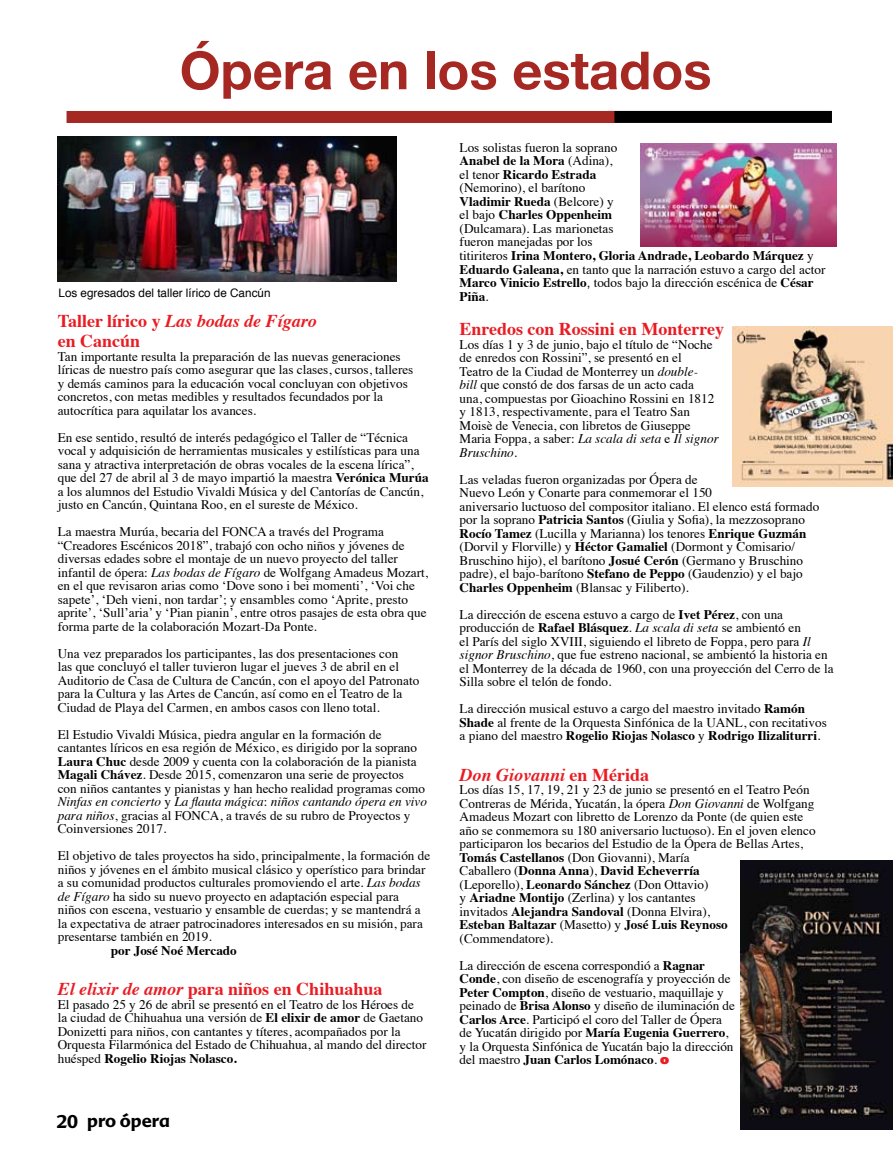
<style>
.page{position:relative;width:893px;height:1170px;background:#fff}
.page>*{position:absolute;margin:0;border:0;box-sizing:border-box;transform-origin:0 0}
.t1{font:700 52.5px "Helvetica Neue";color:#a62822}
.t2{font:700 18px/19.5px "Times";color:#e91c23}
.t3{font:italic 700 18px "Times";color:#e91c23}
.t4{font:700 18px "Advert";color:#000}
.t5{font:13.2px/13.5px "Times";color:#000}
.t6{font:700 13.2px "Times";color:#000}
.t7{font:11.7px "Helvetica";color:#000}
.s1{font-style:italic}
.s2{font-weight:700}
.s3{font-family:"Arial Unicode MS"}
.s4{font-style:normal}
.s5{font-family:"Frutiger";font-weight:900;color:#e91c23}
</style>
<div class="page">
<div style="left:608px;top:111px;width:224px;height:12px;background:#000"></div>
<div style="left:67px;top:111px;width:547px;height:12px;background:#a62822"></div>
<img style="left:58px;top:136px;width:339px;height:146px">
<img style="left:640px;top:143px;width:197px;height:103px">
<img style="left:733px;top:326px;width:159px;height:160px">
<img style="left:741px;top:860px;width:151px;height:269px">
<h1 class="t1" style="left:180px;top:38px;width:533px">Ópera en los estados</h1>
<p class="t7" style="left:59px;top:284px;width:213px">Los egresados del taller lírico de Cancún</p>
<h2 class="t2" style="left:58px;top:310px;width:261px">Taller lírico y <span class="s1">Las bodas de Fígaro </span>en Cancún</h2>
<p class="t5" style="left:58px;top:348px;width:357px">Tan importante resulta la preparación de las nuevas generaciones líricas de nuestro país como asegurar que las clases, cursos, talleres y demás caminos para la educación vocal concluyan con objetivos concretos, con metas medibles y resultados fecundados por la autocrítica para aquilatar los avances.</p>
<p class="t5" style="left:58px;top:429px;width:372px">En ese sentido, resultó de interés pedagógico el Taller de “Técnica vocal y adquisición de herramientas musicales y estilísticas para una sana y atractiva interpretación de obras vocales de la escena lírica”, que del 27 de abril al 3 de mayo impartió la maestra <span class="s2">Verónica Murúa </span>a los alumnos del Estudio Vivaldi Música y del Cantorías de Cancún, justo en Cancún, Quintana Roo, en el sureste de México.</p>
<p class="t5" style="left:58px;top:523px;width:372px">La maestra Murúa, becaria del FONCA a través del Programa “Creadores Escénicos 2018”, trabajó con ocho niños y jóvenes de diversas edades sobre el montaje de un nuevo proyecto del taller infantil de ópera: <span class="s1">Las bodas de Fígaro</span> de Wolfgang Amadeus Mozart, en el que revisaron arias como ‘Dove sono i bei momenti’, ‘Voi che sapete’, ‘Deh vieni, non tardar’; y ensambles como ‘Aprite, presto aprite’, ‘Sull’aria’ y ‘Pian pianin’, entre otros pasajes de esta obra que forma parte de la colaboración Mozart-Da Ponte.</p>
<p class="t5" style="left:58px;top:645px;width:363px">Una vez preparados los participantes, las dos presentaciones con<br>las que concluyó el taller tuvieron lugar el jueves 3 de abril en el Auditorio de Casa de Cultura de Cancún, con el apoyo del Patronato para la Cultura y las Artes de Cancún, así como en el Teatro de la Ciudad de Playa del Carmen, en ambos casos con lleno total.</p>
<p class="t5" style="left:58px;top:726px;width:371px">El Estudio Vivaldi Música, piedra angular en la formación de cantantes líricos en esa región de México, es dirigido por la soprano <span class="s2">Laura Chuc</span> desde 2009 y cuenta con la colaboración de la pianista <span class="s2">Magali Chávez</span>. Desde 2015, comenzaron una serie de proyectos<br>con niños cantantes y pianistas y han hecho realidad programas como <span class="s1">Ninfas en concierto</span> y <span class="s1">La flauta mágica</span>: <span class="s1">niños cantando ópera en vivo para niños</span>, gracias al FONCA, a través de su rubro de Proyectos y Coinversiones 2017.</p>
<p class="t5" style="left:58px;top:847px;width:374px">El objetivo de tales proyectos ha sido, principalmente, la formación de niños y jóvenes en el ámbito musical clásico y operístico para brindar a su comunidad productos culturales promoviendo el arte. <span class="s1">Las bodas de Fígaro</span> ha sido su nuevo proyecto en adaptación especial para niños con escena, vestuario y ensamble de cuerdas; y se mantendrá a la expectativa de atraer patrocinadores interesados en su misión, para presentarse también en 2019.</p>
<p class="t6" style="left:111px;top:937px;width:127px">por José Noé Mercado</p>
<h2 class="t2" style="left:58px;top:977px;width:326px"><span class="s1">El elixir de amor</span> para niños en Chihuahua</h2>
<p class="t5" style="left:58px;top:996px;width:370px">El pasado 25 y 26 de abril se presentó en el Teatro de los Héroes de la ciudad de Chihuahua una versión de <span class="s2">El elixir de amor</span> de Gaetano Donizetti para niños, con cantantes y títeres, acompañados por la Orquesta Filarmónica del Estado de Chihuahua, al mando del director huésped <span class="s2">Rogelio Riojas Nolasco.</span></p>
<h2 class="t4" style="left:56px;top:1109px;width:115px">20 pro ópera</h2>
<p class="t5" style="left:460px;top:140px;width:367px">Los solistas fueron la soprano<br><span class="s2">Anabel de la Mora</span> (Adina),<br>el tenor <span class="s2">Ricardo Estrada<br></span>(Nemorino), el barítono<br><span class="s2">Vladimir Rueda</span> (Belcore) y<br>el bajo <span class="s2">Charles Oppenheim<br></span>(Dulcamara). Las marionetas<br>fueron manejadas por los<br>titiriteros <span class="s2">Irina Montero, Gloria Andrade, Leobardo Márquez</span> y <span class="s2">Eduardo Galeana,</span> en tanto que la narración estuvo a cargo del actor <span class="s2">Marco Vinicio Estrello</span><span class="s3">,</span> todos bajo la dirección escénica de <span class="s2">César Piña</span>.</p>
<h2 class="t2" style="left:460px;top:317px;width:266px">Enredos con Rossini en Monterrey</h2>
<p class="t5" style="left:460px;top:336px;width:261px">Los días 1 y 3 de junio, bajo el título de “Noche de enredos con Rossini”, se presentó en el<br>Teatro de la Ciudad de Monterrey un <span class="s1">double&shy;bill</span> que constó de dos farsas de un acto cada una, compuestas por Gioachino Rossini en 1812 y 1813, respectivamente, para el Teatro San Moisè de Venecia, con libretos de Giuseppe Maria Foppa, a saber: <span class="s1">La scala di seta</span> e <span class="s1">Il signor Bruschino</span>.</p>
<p class="t5" style="left:460px;top:471px;width:361px">Las veladas fueron organizadas por Ópera de<br>Nuevo León y Conarte para conmemorar el 150<br>aniversario luctuoso del compositor italiano. El elenco está formado por la soprano <span class="s2">Patricia Santos</span> (Giulia y Sofia), la mezzosoprano <span class="s2">Rocío Tamez</span> (Lucilla y Marianna) los tenores <span class="s2">Enrique Guzmán </span>(Dorvil y Florville) y <span class="s2">Héctor Gamaliel</span> (Dormont y Comisario/ Bruschino hijo), el barítono <span class="s2">Josué Cerón</span> (Germano y Bruschino padre), el bajo-barítono <span class="s2">Stefano de Peppo</span> (Gaudenzio) y el bajo <span class="s2">Charles Oppenheim</span> (Blansac y Filiberto).</p>
<p class="t5" style="left:460px;top:606px;width:375px">La dirección de escena estuvo a cargo de <span class="s2">Ivet Pérez</span>, con una producción de <span class="s2">Rafael Blásquez</span>. <span class="s1">La scala di seta</span> se ambientó en<br>el París del siglo XVIII, siguiendo el libreto de Foppa, pero para <span class="s1">Il signor Bruschino</span>, que fue estreno nacional, se ambientó la historia en el Monterrey de la década de 1960, con una proyección del Cerro de la Silla sobre el telón de fondo.</p>
<p class="t5" style="left:460px;top:701px;width:369px">La dirección musical estuvo a cargo del maestro invitado <span class="s2">Ramón<br>Shade</span> al frente de la Orquesta Sinfónica de la UANL, con recitativos a piano del maestro <span class="s2">Rogelio Riojas Nolasco</span> y <span class="s2">Rodrigo Ilizaliturri</span>.</p>
<h2 class="t3" style="left:460px;top:757px;width:191px">Don Giovanni <span class="s4">en Mérida</span></h2>
<p class="t5" style="left:460px;top:782px;width:357px">Los días 15, 17, 19, 21 y 23 de junio se presentó en el Teatro Peón Contreras de Mérida, Yucatán, la ópera <span class="s1">Don Giovanni</span> de Wolfgang Amadeus Mozart con libretto de Lorenzo da Ponte (de quien este año se conmemora su 180 aniversario luctuoso). En el joven elenco participaron los becarios del Estudio de la Ópera de Bellas Artes, <span class="s2">Tomás Castellanos</span> (Don Giovanni), María<br>Caballero (<span class="s2">Donna Anna</span>), <span class="s2">David Echeverría<br></span>(Leporello), <span class="s2">Leonardo Sánchez</span> (Don Ottavio)<br>y <span class="s2">Ariadne Montijo</span> (Zerlina) y los cantantes<br>invitados <span class="s2">Alejandra Sandoval</span> (Donna Elvira),<br><span class="s2">Esteban Baltazar</span> (Masetto) y <span class="s2">José Luis Reynoso </span>(Commendatore).</p>
<p class="t5" style="left:460px;top:957px;width:277px">La dirección de escena correspondió a <span class="s2">Ragnar Conde</span>, con diseño de escenografía y proyección de <span class="s2">Peter Compton</span>, diseño de vestuario, maquillaje y peinado de <span class="s2">Brisa Alonso</span> y diseño de iluminación de <span class="s2">Carlos Arce</span>. Participó el coro del Taller de Ópera de Yucatán dirigido por <span class="s2">María Eugenia Guerrero</span>, y la Orquesta Sinfónica de Yucatán bajo la dirección del maestro <span class="s2">Juan Carlos Lomónaco</span>. <span class="s5">o</span></p>
</div>
